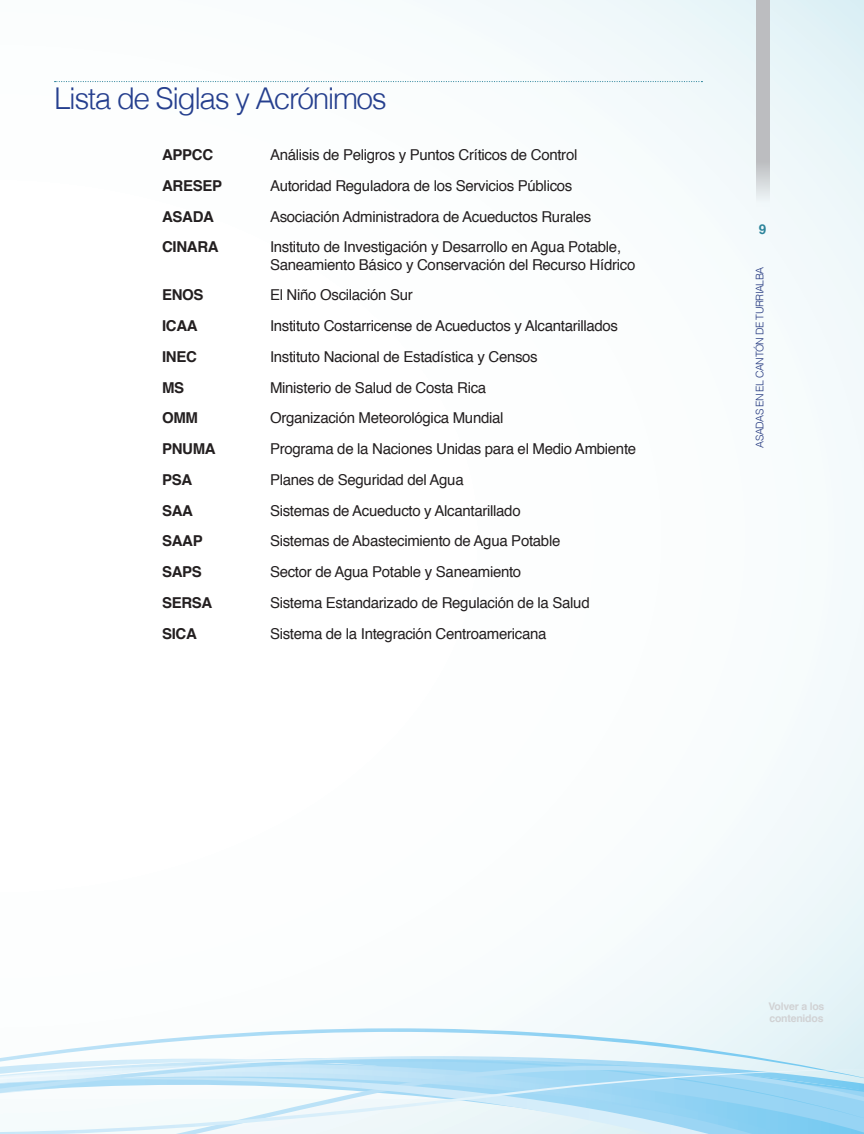
<style>
.page{position:relative;width:864px;height:1134px;background:#fff}
.page>*{position:absolute;margin:0;border:0;box-sizing:border-box;transform-origin:0 0}
.t1{font:300 30px "Helvetica";letter-spacing:-.05em;color:#253f8e}
.t2{font:15px/17.2px "Helvetica";letter-spacing:-.02em;color:#231f20}
.t3{font:700 15px "Helvetica";letter-spacing:-.02em;color:#231f20}
.t4{font:700 13.5px "Helvetica";color:#2d849b}
.t5{font:300 10.5px "Helvetica";letter-spacing:-.05em;color:#253980}
.t6{font:700 10.5px/12.1px "Helvetica";letter-spacing:-.02em;color:#d1d2d4}
</style>
<div class="page">
<div style="left:0;top:0;width:864px;height:1134px;background:linear-gradient(to right,#fff,#f3fafb)"></div>
<svg style="left:1px;top:1028px;width:863px;height:25px"></svg>
<hr style="left:0;top:0;width:1px;height:1134px;background:#fff">
<svg style="left:0;top:1053px;width:864px;height:81px"></svg>
<svg style="left:756px;top:0;width:14px;height:206px;fill:#bcbdc0"></svg>
<svg style="left:55px;top:81px;width:647px;height:1px"></svg>
<h1 class="t1" style="left:54px;top:73px;width:334px">Lista de Siglas y Acrónimos</h1>
<p class="t3" style="left:162px;top:143px;width:53px">APPCC</p>
<p class="t2" style="left:270px;top:147px;width:309px">Análisis de Peligros y Puntos Críticos de Control</p>
<p class="t3" style="left:162px;top:173px;width:62px">ARESEP</p>
<p class="t2" style="left:270px;top:177px;width:304px">Autoridad Reguladora de los Servicios Públicos</p>
<p class="t3" style="left:162px;top:204px;width:54px">ASADA</p>
<p class="t2" style="left:270px;top:208px;width:323px">Asociación Administradora de Acueductos Rurales</p>
<p class="t3" style="left:162px;top:235px;width:58px">CINARA</p>
<p class="t2" style="left:270px;top:239px;width:367px">Instituto de Investigación y Desarrollo en Agua Potable,<br>Saneamiento Básico y Conservación del Recurso Hídrico</p>
<p class="t3" style="left:162px;top:283px;width:43px">ENOS</p>
<p class="t2" style="left:270px;top:287px;width:144px">El Niño Oscilación Sur</p>
<p class="t3" style="left:162px;top:314px;width:37px">ICAA</p>
<p class="t2" style="left:270px;top:318px;width:350px">Instituto Costarricense de Acueductos y Alcantarillados</p>
<p class="t3" style="left:162px;top:344px;width:36px">INEC</p>
<p class="t2" style="left:270px;top:348px;width:269px">Instituto Nacional de Estadística y Censos</p>
<p class="t3" style="left:162px;top:375px;width:24px">MS</p>
<p class="t2" style="left:270px;top:379px;width:218px">Ministerio de Salud de Costa Rica</p>
<p class="t3" style="left:162px;top:406px;width:38px">OMM</p>
<p class="t2" style="left:270px;top:410px;width:235px">Organización Meteorológica Mundial</p>
<p class="t3" style="left:162px;top:437px;width:55px">PNUMA</p>
<p class="t2" style="left:270px;top:441px;width:368px">Programa de la Naciones Unidas para el Medio Ambiente</p>
<p class="t3" style="left:162px;top:467px;width:32px">PSA</p>
<p class="t2" style="left:270px;top:471px;width:195px">Planes de Seguridad del Agua</p>
<p class="t3" style="left:162px;top:498px;width:33px">SAA</p>
<p class="t2" style="left:270px;top:502px;width:252px">Sistemas de Acueducto y Alcantarillado</p>
<p class="t3" style="left:162px;top:529px;width:42px">SAAP</p>
<p class="t2" style="left:270px;top:533px;width:292px">Sistemas de Abastecimiento de Agua Potable</p>
<p class="t3" style="left:162px;top:560px;width:41px">SAPS</p>
<p class="t2" style="left:270px;top:564px;width:253px">Sector de Agua Potable y Saneamiento</p>
<p class="t3" style="left:162px;top:590px;width:52px">SERSA</p>
<p class="t2" style="left:270px;top:594px;width:321px">Sistema Estandarizado de Regulación de la Salud</p>
<p class="t3" style="left:162px;top:621px;width:36px">SICA</p>
<p class="t2" style="left:270px;top:625px;width:278px">Sistema de la Integración Centroamericana</p>
<p class="t4" style="left:759px;top:219px;width:9px">9</p>
<p class="t5" style="left:751px;top:448px;width:182px;rotate:-90deg">ASADAS EN EL CANTÓN DE TURRIALBA</p>
<p class="t6" style="left:769px;top:1000px;width:57px">Volver a los contenidos</p>
</div>
